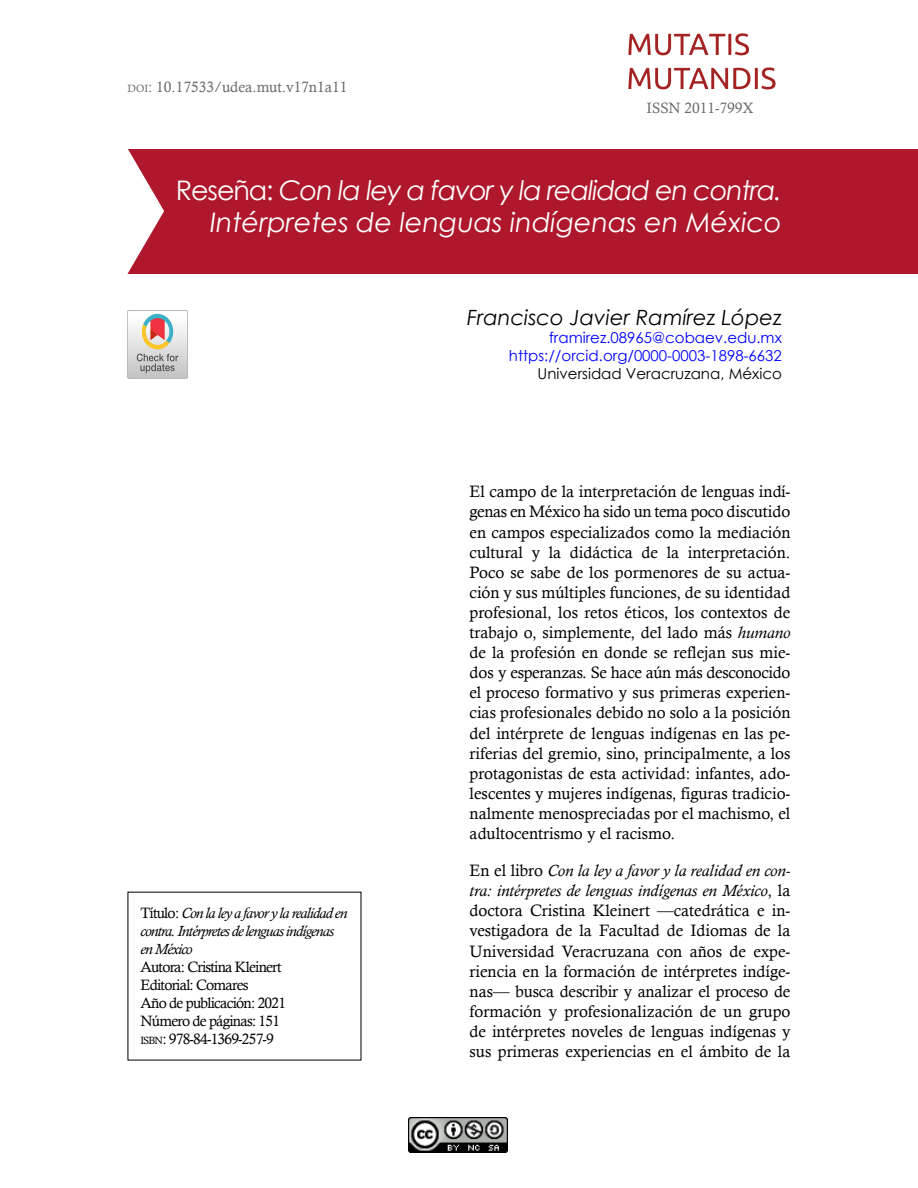
<style>
.page{position:relative;width:918px;height:1188px;background:#fff}
.page>*{position:absolute;margin:0;border:0;box-sizing:border-box;transform-origin:0 0}
.Titulo{font:italic 27px/32.4px "Century Gothic";color:#fff;text-align:right}
.Autor{font:italic 21px "Century Gothic";color:#000}
.textos{font:16.5px/20.1px "Calisto";color:#000;text-align:justify}
.textos-2{font:15px "Calisto";letter-spacing:-.05em;color:#000}
.textos-3{font:italic 15px/18px "Calisto";letter-spacing:-.05em;color:#000}
.Correo{font:15px "Century Gothic";color:#00f}
.t1{font:15px "Calisto";color:#696969}
.Universidad{font:15px "Century Gothic";color:#000}
.t2{font:15px "Calisto";color:#6b6b6b}
.s1{font-size:10.5px}
.s2{font-style:normal}
.s3{font-style:italic}
</style>
<div class="page">
<img style="left:628px;top:33px;width:148px;height:57px">
<img style="left:409px;top:1118px;width:99px;height:35px">
<div style="left:128px;top:149px;width:790px;height:124px;background:#af182c"></div>
<svg style="left:127px;top:149px;width:37px;height:125px"></svg>
<img style="left:128px;top:310px;width:59px;height:68px">
<p class="t1" style="left:128px;top:78px;width:221px"><span class="s1">DOI</span>: 10.17533/udea.mut.v17n1a11</p>
<p class="t2" style="left:647px;top:100px;width:109px">ISSN 2011-799X</p>
<p class="Titulo" style="left:176px;top:173px;width:608px"><span class="s2">Reseña:</span> Con la ley a favor y la realidad en contra.<br>Intérpretes de lenguas indígenas en México</p>
<p class="textos-3" style="left:140px;top:904px;width:208px"><span class="s2">Título:</span> Con la ley a favor y la realidad en contra. Intérpretes de lenguas indígenas en México</p>
<p class="textos-2" style="left:140px;top:959px;width:143px">Autora: Cristina Kleinert</p>
<p class="textos-2" style="left:140px;top:977px;width:110px">Editorial: Comares</p>
<p class="textos-2" style="left:140px;top:995px;width:147px">Año de publicación: 2021</p>
<p class="textos-2" style="left:140px;top:1013px;width:141px">Número de páginas: 151</p>
<p class="textos-2" style="left:140px;top:1031px;width:135px"><span class="s1">ISBN</span>: 978-84-1369-257-9</p>
<p class="Autor" style="left:467px;top:303px;width:316px">Francisco Javier Ramírez López</p>
<p class="Correo" style="left:549px;top:327px;width:234px">framirez.08965@cobaev.edu.mx</p>
<p class="Correo" style="left:509px;top:345px;width:274px">https://orcid.org/0000-0003-1898-6632</p>
<p class="Universidad" style="left:538px;top:363px;width:246px">Universidad Veracruzana, México</p>
<p class="textos" style="left:470px;top:481px;width:322px">El campo de la interpretación de lenguas indí&shy;genas en México ha sido un tema poco discutido en campos especializados como la mediación cultural y la didáctica de la interpretación.<br>Poco se sabe de los pormenores de su actua&shy;ción y sus múltiples funciones, de su identidad profesional, los retos éticos, los contextos de trabajo o, simplemente, del lado más <span class="s3">humano </span>de la profesión en donde se reflejan sus mie&shy;dos y esperanzas. Se hace aún más desconocido el proceso formativo y sus primeras experien&shy;cias profesionales debido no solo a la posición del intérprete de lenguas indígenas en las pe&shy;riferias del gremio, sino, principalmente, a los protagonistas de esta actividad: infantes, ado&shy;lescentes y mujeres indígenas, figuras tradicio&shy;nalmente menospreciadas por el machismo, el adultocentrismo y el racismo.</p>
<p class="textos" style="left:470px;top:860px;width:322px">En el libro <span class="s3">Con la ley a favor y la realidad en con&shy;tra: intérpretes de lenguas indígenas en México</span>, la doctora Cristina Kleinert —catedrática e in&shy;vestigadora de la Facultad de Idiomas de la Universidad Veracruzana con años de expe&shy;riencia en la formación de intérpretes indíge&shy;nas— busca describir y analizar el proceso de formación y profesionalización de un grupo de intérpretes noveles de lenguas indígenas y sus primeras experiencias en el ámbito de la</p>
</div>
